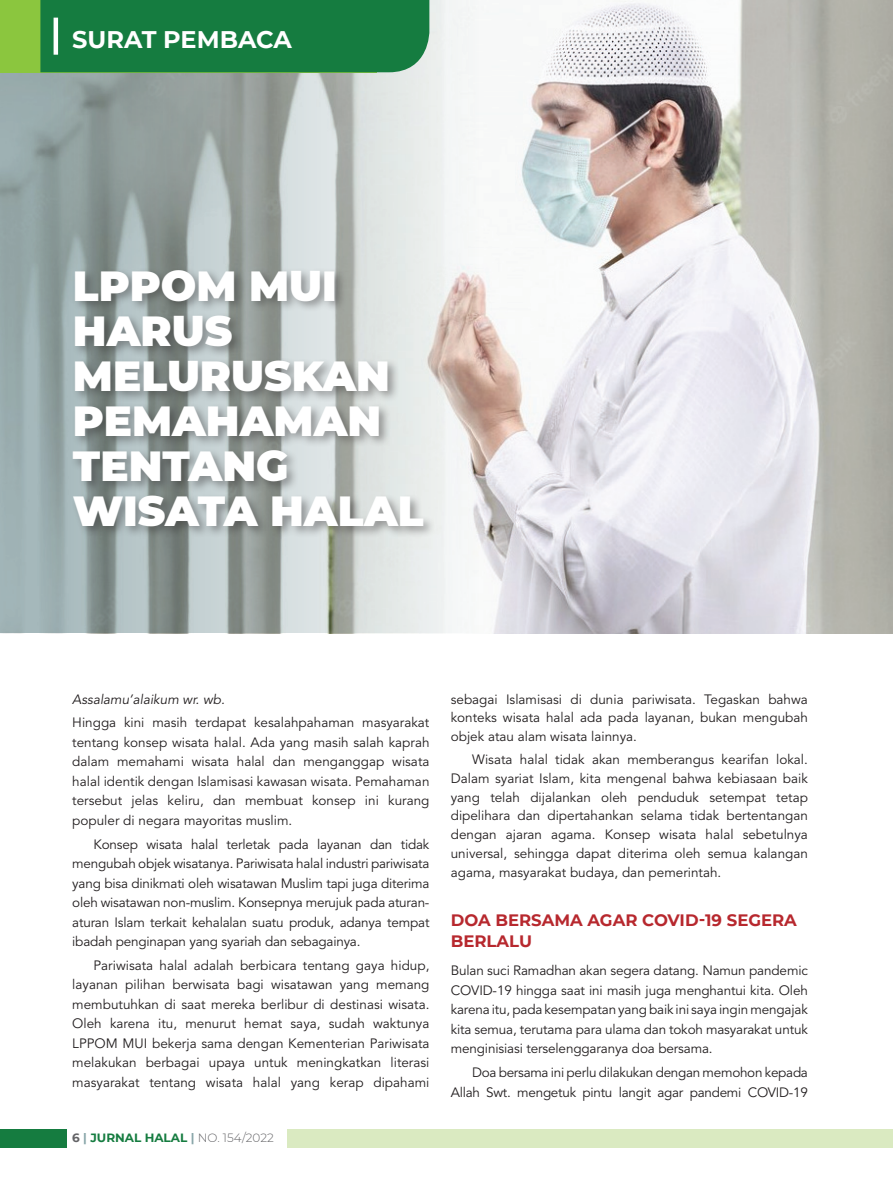
<style>
.page{position:relative;width:893px;height:1191px;background:#fff}
.page>*{position:absolute;margin:0;border:0;box-sizing:border-box;transform-origin:0 0}
.t1{font:900 42px/45px "Montserrat";color:#fff}
.t2{font:700 24px "Montserrat";color:#fff}
.t3{font:700 16.5px/21.8px "Montserrat";color:#b7282e}
.t4{font:13.5px/19.5px "Avenir LT Std";color:#231f20;text-align:justify}
.t5{font:13.5px/19.5px "Avenir LT Std";letter-spacing:-.02em;color:#231f20;text-align:right}
.t6{font:italic 13.5px "Avenir LT Std";color:#231f20}
.t7{font:700 12px "Montserrat";color:#157c40}
.s1{color:#636366}
.s2{color:#8aa7aa}
.s3{font-weight:300;color:#636366}
</style>
<div class="page">
<img style="left:478px;top:0;width:415px;height:633px">
<svg style="left:0;top:0;width:478px;height:633px;background:#b4bdbc"></svg>
<div style="left:0;top:0;width:376px;height:72px;background:#8bc63e"></div>
<div style="left:40px;top:0;width:389px;height:72px;background:#157c40"></div>
<hr style="left:54px;top:18px;width:4px;height:37px;background:#fff">
<div style="left:69px;top:266px;width:366px;height:272px;background:#231f20;opacity:.4"></div>
<div style="left:0;top:1128px;width:66px;height:19px;background:#157c40"></div>
<div style="left:288px;top:1128px;width:605px;height:19px;background:#daeac1"></div>
<h2 class="t2" style="left:72px;top:22px;width:221px">SURAT PEMBACA</h2>
<h1 class="t1" style="left:73px;top:260px;width:352px">LPPOM MUI<br>HARUS<br>MELURUSKAN<br>PEMAHAMAN<br>TENTANG<br>WISATA HALAL</h1>
<p class="t6" style="left:72px;top:691px;width:154px">Assalamu’alaikum wr. wb.</p>
<p class="t4" style="left:72px;top:713px;width:359px">Hingga kini masih terdapat kesalahpahaman masyarakat tentang konsep wisata halal. Ada yang masih salah kaprah dalam memahami wisata halal dan menganggap wisata halal identik dengan Islamisasi kawasan wisata. Pemahaman tersebut jelas keliru, dan membuat konsep ini kurang populer di negara mayoritas muslim.</p>
<p class="t4" style="left:72px;top:834px;width:359px;text-indent:21px">Konsep wisata halal terletak pada layanan dan tidak mengubah objek wisatanya. Pariwisata halal industri pariwisata yang bisa dinikmati oleh wisatawan Muslim tapi juga diterima oleh wisatawan non-muslim. Konsepnya merujuk pada aturan&shy;aturan Islam terkait kehalalan suatu produk, adanya tempat ibadah penginapan yang syariah dan sebagainya.</p>
<p class="t4" style="left:72px;top:955px;width:359px;text-indent:21px">Pariwisata halal adalah berbicara tentang gaya hidup, layanan pilihan berwisata bagi wisatawan yang memang membutuhkan di saat mereka berlibur di destinasi wisata.<br>Oleh karena itu, menurut hemat saya, sudah waktunya LPPOM MUI bekerja sama dengan Kementerian Pariwisata melakukan berbagai upaya untuk meningkatkan literasi masyarakat tentang wisata halal yang kerap dipahami</p>
<p class="t7" style="left:72px;top:1128px;width:203px"><span class="s1">6</span> <span class="s2">|</span> JURNAL HALAL <span class="s2">|</span> <span class="s3">No. 154/2022</span></p>
<p class="t4" style="left:451px;top:690px;width:359px;line-height:18.8px">sebagai Islamisasi di dunia pariwisata. Tegaskan bahwa konteks wisata halal ada pada layanan, bukan mengubah objek atau alam wisata lainnya.</p>
<p class="t4" style="left:451px;top:750px;width:359px;line-height:18.8px;text-indent:21px">Wisata halal tidak akan memberangus kearifan lokal.<br>Dalam syariat Islam, kita mengenal bahwa kebiasaan baik yang telah dijalankan oleh penduduk setempat tetap dipelihara dan dipertahankan selama tidak bertentangan dengan ajaran agama. Konsep wisata halal sebetulnya universal, sehingga dapat diterima oleh semua kalangan agama, masyarakat budaya, dan pemerintah.</p>
<p class="t3" style="left:451px;top:908px;width:348px">DOA BERSAMA AGAR COVID-19 SEGERA<br>BERLALU</p>
<p class="t4" style="left:451px;top:961px;width:359px">Bulan suci Ramadhan akan segera datang. Namun pandemic COVID-19 hingga saat ini masih juga menghantui kita. Oleh karena itu, pada kesempatan yang baik ini saya ingin mengajak kita semua, terutama para ulama dan tokoh masyarakat untuk menginisiasi terselenggaranya doa bersama.</p>
<p class="t5" style="left:451px;top:1063px;width:359px">Doa bersama ini perlu dilakukan dengan memohon kepada<br>Allah Swt. mengetuk pintu langit agar pandemi COVID-19</p>
</div>
